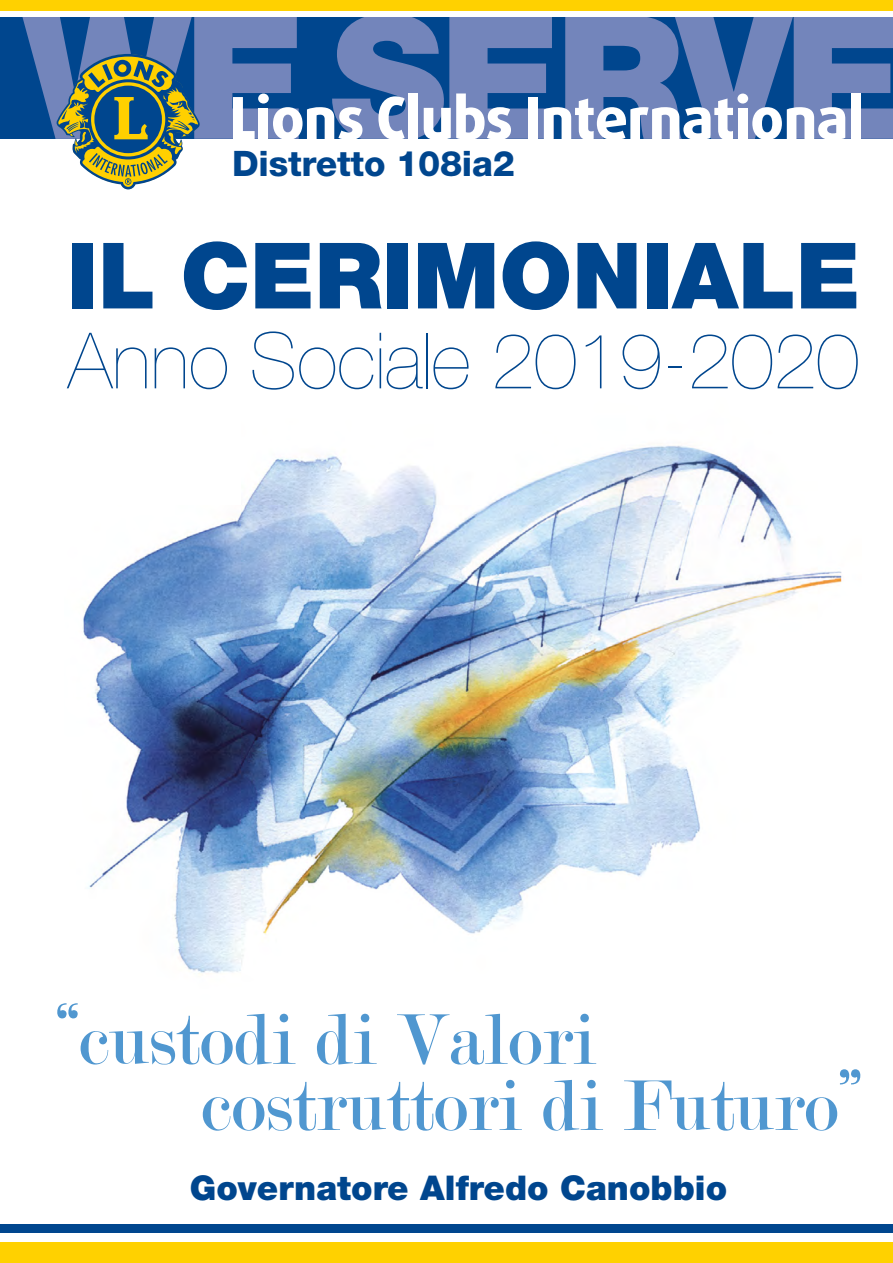
<style>
.page{position:relative;width:893px;height:1263px;background:#fff}
.page>*{position:absolute;margin:0;border:0;box-sizing:border-box;transform-origin:0 0}
.t1{font:900 91.65px "Helvetica Neue LT Std";color:#00468e}
.t2{font:200 77.85px "Helvetica Neue LT Std";letter-spacing:-.005em;color:#00468e}
.t3{font:76.65px/66.2px "Modern";color:#5097d0}
.t4{font:800 35.1px "Helvetica Neue LT Std";letter-spacing:-.005em;color:#00468e}
.t5{font:900 34.05px "Helvetica Neue LT Std";color:#00468e}
</style>
<div class="page">
<div style="left:0;top:0;width:893px;height:11px;background:#ffd100"></div>
<div style="left:0;top:1242px;width:893px;height:21px;background:#ffd100"></div>
<div style="left:0;top:1225px;width:893px;height:8px;background:#00468e"></div>
<img style="left:83px;top:445px;width:759px;height:530px">
<div style="left:0;top:17px;width:893px;height:122px;background:#00468e"></div>
<svg style="left:22px;top:17px;width:871px;height:172px"></svg>
<div style="left:851px;top:93px;width:9px;height:46px;background:#fff"></div>
<p class="t4" style="left:232px;top:142px;width:284px">Distretto 108ia2</p>
<p class="t1" style="left:68px;top:221px;width:794px">IL CERIMONIALE</p>
<p class="t2" style="left:68px;top:316px;width:793px">Anno Sociale 2019-2020</p>
<p class="t3" style="left:201px;top:1007px;width:662px;text-indent:-145px">“custodi di Valori costruttori di Futuro”</p>
<p class="t5" style="left:190px;top:1168px;width:539px">Governatore Alfredo Canobbio</p>
</div>
